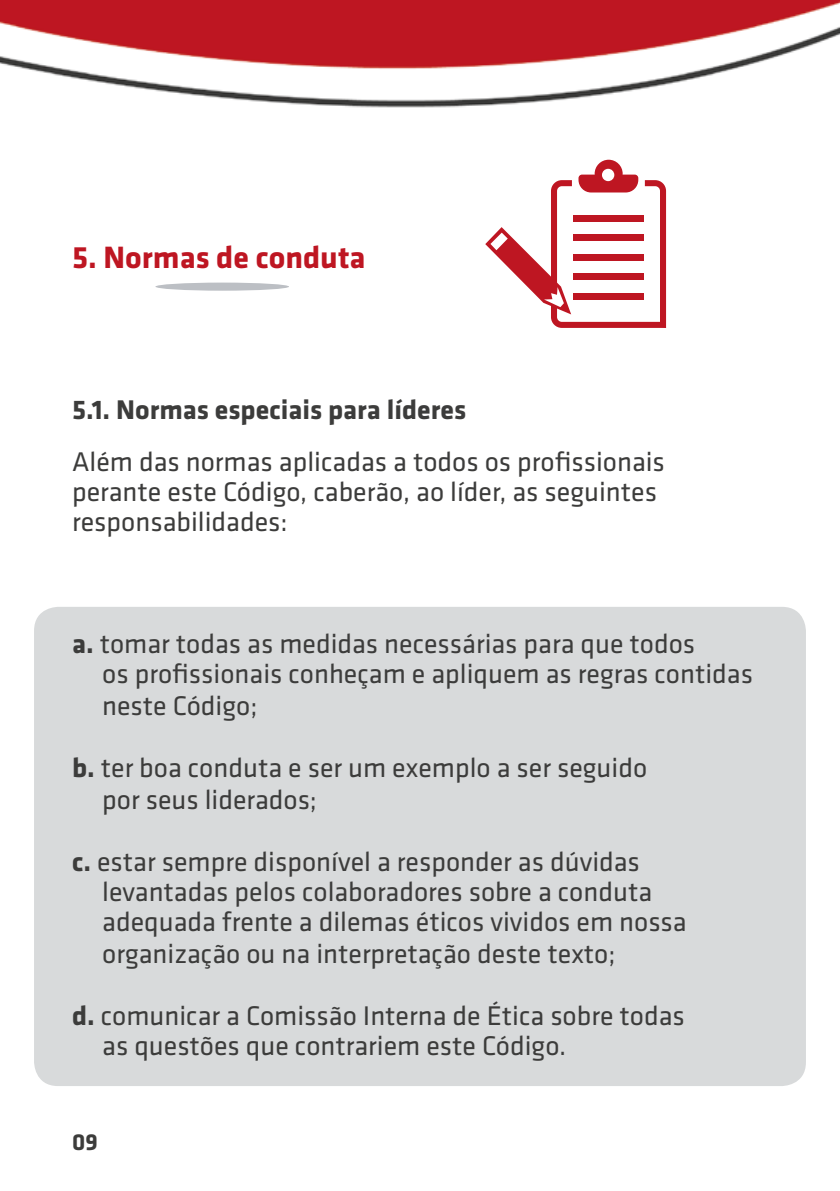
<style>
.page{position:relative;width:840px;height:1191px;background:#fff}
.page>*{position:absolute;margin:0;border:0;box-sizing:border-box;transform-origin:0 0}
.t1{font:700 32px "Klavika";color:#be1622}
.t2{font:28px/30px "Klavika";color:#3c3c3b}
.t3{font:700 28px "Klavika";color:#3c3c3b}
.t4{font:700 24px "Klavika";color:#3c3c3b}
.s1{font-weight:700}
</style>
<div class="page">
<img style="left:0;top:0;width:839px;height:160px">
<div style="left:34px;top:607px;width:771px;height:479px;background:#d8dadb;border-radius:24px"></div>
<div style="left:155px;top:282px;width:134px;height:9px;background:#bcbfc4;border-radius:50%"></div>
<svg style="left:485px;top:160px;width:180px;height:168px"></svg>
<p class="t1" style="left:72px;top:240px;width:295px">5. Normas de conduta</p>
<p class="t3" style="left:72px;top:394px;width:395px">5.1. Normas especiais para líderes</p>
<p class="t2" style="left:72px;top:447px;width:594px">Além das normas aplicadas a todos os profissionais perante este Código, caberão, ao líder, as seguintes responsabilidades:</p>
<p class="t2" style="left:102px;top:628px;width:652px;line-height:31px;text-indent:-30px"><span class="s1">a.</span> tomar todas as medidas necessárias para que todos<br>os profissionais conheçam e apliquem as regras contidas neste Código;</p>
<p class="t2" style="left:102px;top:751px;width:546px;line-height:32px;text-indent:-30px"><span class="s1">b.</span> ter boa conduta e ser um exemplo a ser seguido por seus liderados;</p>
<p class="t2" style="left:102px;top:846px;width:585px;line-height:30.6px;text-indent:-30px"><span class="s1">c.</span> estar sempre disponível a responder as dúvidas levantadas pelos colaboradores sobre a conduta adequada frente a dilemas éticos vividos em nossa organização ou na interpretação deste texto;</p>
<p class="t2" style="left:102px;top:1000px;width:583px;text-indent:-30px"><span class="s1">d.</span> comunicar a Comissão Interna de Ética sobre todas as questões que contrariem este Código.</p>
<p class="t4" style="left:72px;top:1128px;width:27px">09</p>
</div>
